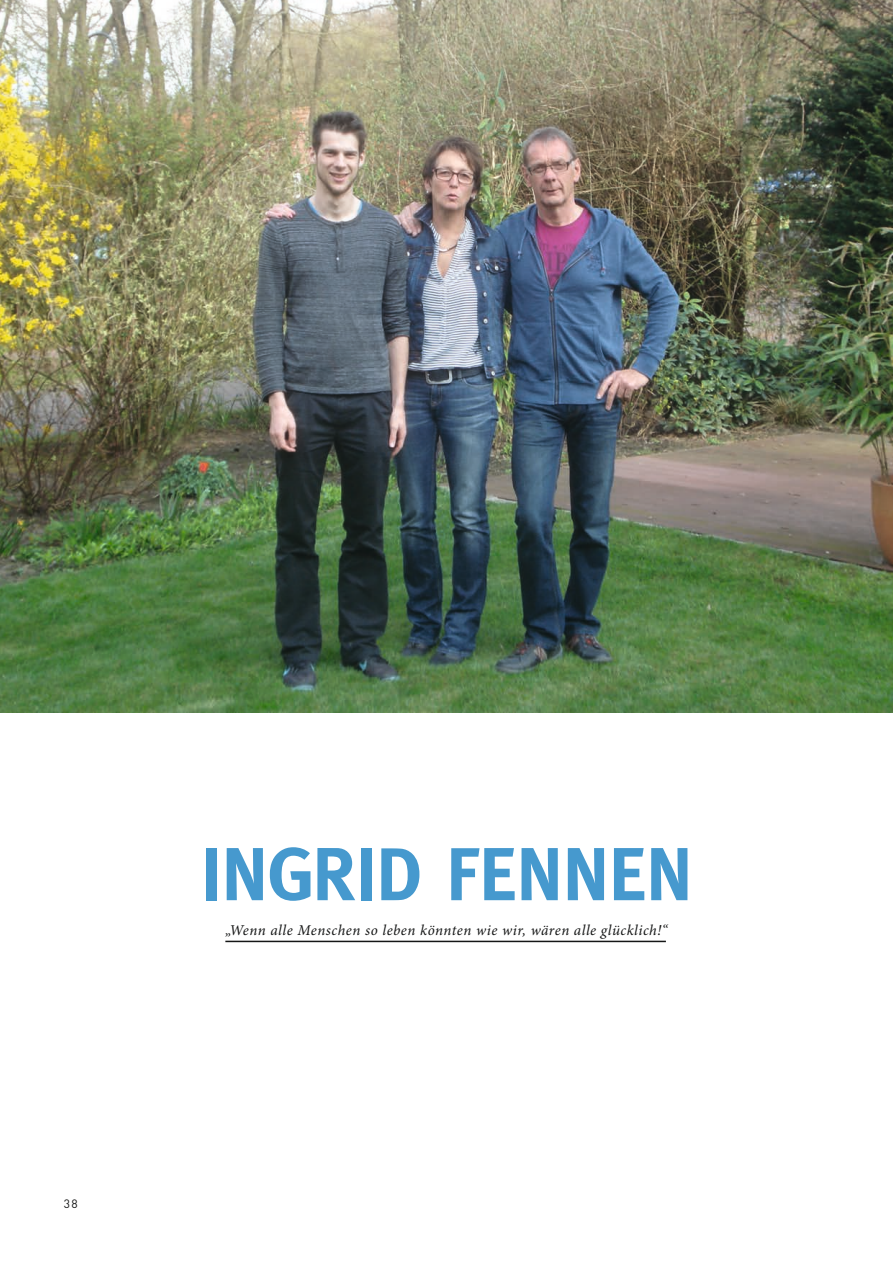
<style>
.page{position:relative;width:893px;height:1263px;background:#fff}
.page>*{position:absolute;margin:0;border:0;box-sizing:border-box;transform-origin:0 0}
.t1{font:700 75px "Meta";letter-spacing:-.005em;color:#4699ce}
.t2{font:italic 15px "Minion Pro";letter-spacing:.035em;color:#151616}
.t3{font:12px "DIN Pro";color:#151616}
</style>
<div class="page">
<hr style="left:225px;top:941px;width:441px;height:1px;background:#151616">
<img style="left:0;top:0;width:893px;height:712px">
<p class="t3" style="left:64px;top:1196px;width:15px">38</p>
<h1 class="t1" style="left:200px;top:831px;width:494px">INGRID FENNEN</h1>
<p class="t2" style="left:225px;top:922px;width:444px">„Wenn alle Menschen so leben könnten wie wir, wären alle glücklich!“</p>
</div>
